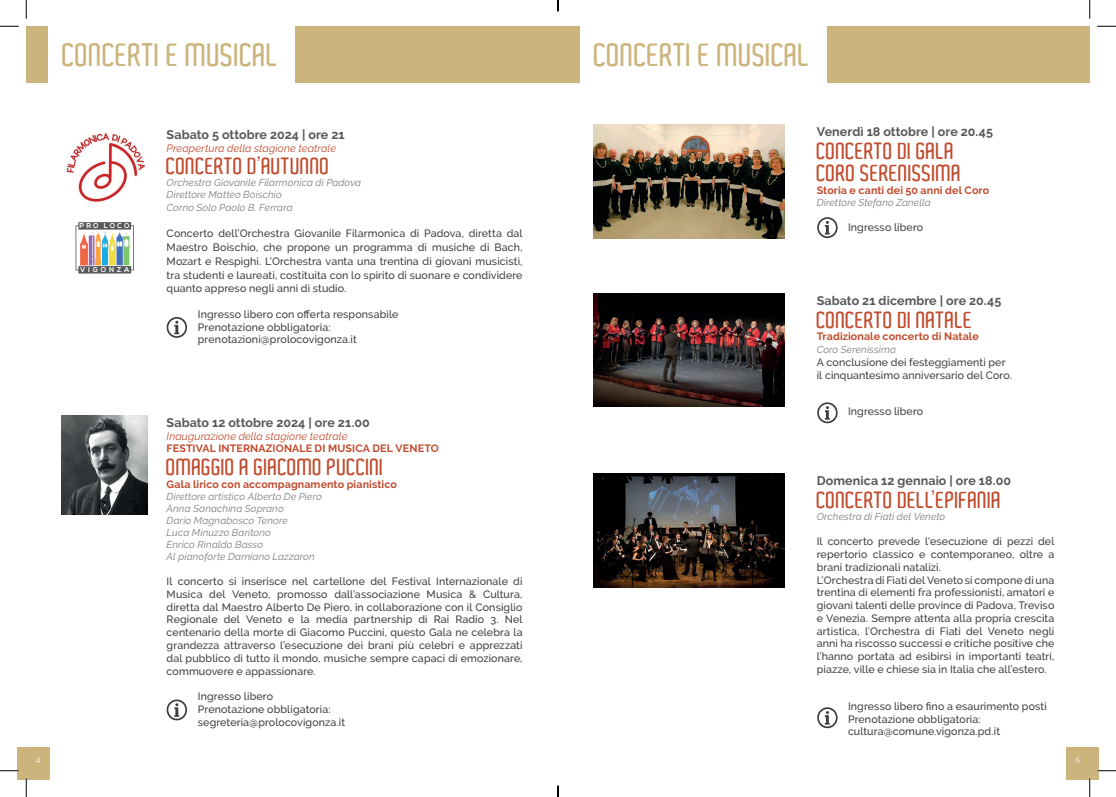
<style>
.page{position:relative;width:1116px;height:797px;background:#fff}
.page>*{position:absolute;margin:0;border:0;box-sizing:border-box;transform-origin:0 0}
.t1{font:600 31.25px "Aldo";letter-spacing:-.005em;color:#ccb57d}
.t2{font:600 22.5px "Aldo";color:#c14b2d}
.t3{font:700 12.5px "Raleway";letter-spacing:.005em;color:#57585a}
.t4{font:500 10.62px/12.8px "Raleway";letter-spacing:.01em;color:#3e3e3f;text-align:justify}
.t5{font:700 10.62px "Raleway";letter-spacing:.01em;color:#c14b2d}
.t6{font:italic 10.62px "Raleway";letter-spacing:.01em;color:#c14b2d}
.t7{font:italic 10px "Raleway";letter-spacing:.015em;color:#7a7c7f}
.t8{font:7.62px "Raleway";color:#fff}
.t9{font:700 7px "Nexa";letter-spacing:.405em;color:#fff}
</style>
<div class="page">
<div style="left:1065px;top:746px;width:33px;height:33px;background:#ccb57d"></div>
<div style="left:17px;top:746px;width:33px;height:33px;background:#ccb57d"></div>
<div style="left:296px;top:26px;width:262px;height:57px;background:#ccb57d"></div>
<div style="left:827px;top:26px;width:262px;height:57px;background:#ccb57d"></div>
<div style="left:26px;top:26px;width:22px;height:57px;background:#ccb57d"></div>
<div style="left:558px;top:26px;width:21px;height:57px;background:#ccb57d"></div>
<svg style="left:167px;top:317px;width:20px;height:21px"></svg>
<svg style="left:817px;top:217px;width:20px;height:21px"></svg>
<svg style="left:817px;top:402px;width:20px;height:21px"></svg>
<svg style="left:817px;top:707px;width:20px;height:21px"></svg>
<svg style="left:167px;top:699px;width:20px;height:21px"></svg>
<img style="left:66px;top:133px;width:79px;height:69px">
<img style="left:62px;top:415px;width:86px;height:99px">
<img style="left:593px;top:125px;width:192px;height:113px">
<img style="left:593px;top:293px;width:192px;height:114px">
<img style="left:593px;top:473px;width:192px;height:114px">
<div style="left:78px;top:266px;width:53px;height:7px;background:#57585a"></div>
<div style="left:78px;top:222px;width:53px;height:8px;background:#57585a"></div>
<svg style="left:75px;top:225px;width:59px;height:45px"></svg>
<svg style="left:0;top:25px;width:19px;height:2px"></svg>
<svg style="left:1097px;top:25px;width:18px;height:2px"></svg>
<svg style="left:0;top:770px;width:19px;height:1px"></svg>
<svg style="left:1097px;top:770px;width:18px;height:1px"></svg>
<svg style="left:25px;top:0;width:2px;height:19px"></svg>
<svg style="left:25px;top:778px;width:2px;height:19px"></svg>
<svg style="left:1089px;top:0;width:1px;height:19px"></svg>
<svg style="left:1088px;top:778px;width:2px;height:19px"></svg>
<svg style="left:557px;top:0;width:2px;height:11px"></svg>
<svg style="left:557px;top:785px;width:2px;height:12px"></svg>
<p class="t1" style="left:62px;top:37px;width:218px">CONCERTI E MUSICAL</p>
<p class="t1" style="left:594px;top:37px;width:218px">CONCERTI E MUSICAL</p>
<p class="t9" style="left:80px;top:222px;width:52px">PRO LOCO</p>
<p class="t9" style="left:80px;top:266px;width:51px">VIGONZA</p>
<p class="t3" style="left:167px;top:127px;width:180px">Sabato 5 ottobre 2024 | ore 21</p>
<p class="t6" style="left:167px;top:142px;width:171px">Preapertura della stagione teatrale</p>
<p class="t2" style="left:167px;top:153px;width:165px">CONCERTO D’AUTUNNO</p>
<p class="t7" style="left:167px;top:177px;width:196px">Orchestra Giovanile Filarmonica di Padova</p>
<p class="t7" style="left:167px;top:189px;width:117px">Direttore Matteo Boischio</p>
<p class="t7" style="left:167px;top:201px;width:128px">Corno Solo Paolo B. Ferrara</p>
<p class="t4" style="left:167px;top:227px;width:357px;line-height:13.8px">Concerto dell’Orchestra Giovanile Filarmonica di Padova, diretta dal Maestro Boischio, che propone un programma di musiche di Bach, Mozart e Respighi. L’Orchestra vanta una trentina di giovani musicisti, tra studenti e laureati, costituita con lo spirito di suonare e condividere quanto appreso negli anni di studio.</p>
<p class="t4" style="left:198px;top:308px;width:202px">Ingresso libero con offerta responsabile</p>
<p class="t4" style="left:198px;top:320px;width:134px">Prenotazione obbligatoria:</p>
<p class="t4" style="left:198px;top:333px;width:160px">prenotazioni@prolocovigonza.it</p>
<p class="t3" style="left:167px;top:415px;width:205px">Sabato 12 ottobre 2024 | ore 21.00</p>
<p class="t6" style="left:167px;top:429px;width:182px">Inaugurazione della stagione teatrale</p>
<p class="t5" style="left:167px;top:442px;width:274px">FESTIVAL INTERNAZIONALE DI MUSICA DEL VENETO</p>
<p class="t2" style="left:167px;top:454px;width:219px">OMAGGIO A GIACOMO PUCCINI</p>
<p class="t5" style="left:167px;top:478px;width:232px">Gala lirico con accompagnamento pianistico</p>
<p class="t7" style="left:167px;top:490px;width:157px">Direttore artistico Alberto De Piero</p>
<p class="t7" style="left:167px;top:502px;width:119px">Anna Sanachina Soprano</p>
<p class="t7" style="left:167px;top:514px;width:123px">Dario Magnabosco Tenore</p>
<p class="t7" style="left:167px;top:526px;width:106px">Luca Minuzzo Baritono</p>
<p class="t7" style="left:167px;top:538px;width:98px">Enrico Rinaldo Basso</p>
<p class="t7" style="left:167px;top:550px;width:149px">Al pianoforte Damiano Lazzaron</p>
<p class="t4" style="left:167px;top:575px;width:357px">Il concerto si inserisce nel cartellone del Festival Internazionale di Musica del Veneto, promosso dall’associazione Musica &amp; Cultura, diretta dal Maestro Alberto De Piero, in collaborazione con il Consiglio Regionale del Veneto e la media partnership di Rai Radio 3. Nel centenario della morte di Giacomo Puccini, questo Gala ne celebra la grandezza attraverso l’esecuzione dei brani più celebri e apprezzati dal pubblico di tutto il mondo, musiche sempre capaci di emozionare, commuovere e appassionare.</p>
<p class="t4" style="left:198px;top:690px;width:77px">Ingresso libero</p>
<p class="t4" style="left:198px;top:702px;width:134px">Prenotazione obbligatoria:</p>
<p class="t4" style="left:198px;top:715px;width:149px">segreteria@prolocovigonza.it</p>
<p class="t3" style="left:816px;top:125px;width:178px">Venerdì 18 ottobre | ore 20.45</p>
<p class="t2" style="left:816px;top:138px;width:139px">CONCERTO DI GALA</p>
<p class="t2" style="left:816px;top:161px;width:146px">CORO SERENISSIMA</p>
<p class="t5" style="left:816px;top:184px;width:174px">Storia e canti dei 50 anni del Coro</p>
<p class="t7" style="left:816px;top:197px;width:115px">Direttore Stefano Zanella</p>
<p class="t4" style="left:848px;top:221px;width:77px">Ingresso libero</p>
<p class="t3" style="left:816px;top:293px;width:186px">Sabato 21 dicembre | ore 20.45</p>
<p class="t2" style="left:816px;top:307px;width:158px">CONCERTO DI NATALE</p>
<p class="t5" style="left:816px;top:330px;width:163px">Tradizionale concerto di Natale</p>
<p class="t7" style="left:816px;top:344px;width:81px">Coro Serenissima</p>
<p class="t4" style="left:816px;top:356px;width:190px">A conclusione dei festeggiamenti per</p>
<p class="t4" style="left:816px;top:368px;width:197px">il cinquantesimo anniversario del Coro.</p>
<p class="t4" style="left:848px;top:405px;width:77px">Ingresso libero</p>
<p class="t3" style="left:816px;top:474px;width:196px">Domenica 12 gennaio | ore 18.00</p>
<p class="t2" style="left:816px;top:487px;width:186px">CONCERTO DELL’EPIFANIA</p>
<p class="t7" style="left:816px;top:510px;width:130px">Orchestra di Fiati del Veneto</p>
<p class="t4" style="left:816px;top:535px;width:239px">Il concerto prevede l'esecuzione di pezzi del repertorio classico e contemporaneo, oltre a brani tradizionali natalizi.</p>
<p class="t4" style="left:816px;top:573px;width:239px">L’Orchestra di Fiati delVeneto si compone di una trentina di elementi fra professionisti, amatori e giovani talenti delle province di Padova, Treviso e Venezia. Sempre attenta alla propria crescita artistica, l’Orchestra di Fiati del Veneto negli anni ha riscosso successi e critiche positive che l’hanno portata ad esibirsi in importanti teatri, piazze, ville e chiese sia in Italia che all’estero.</p>
<p class="t4" style="left:848px;top:699px;width:200px">Ingresso libero fino a esaurimento posti</p>
<p class="t4" style="left:848px;top:712px;width:134px">Prenotazione obbligatoria:</p>
<p class="t4" style="left:848px;top:725px;width:153px">cultura@comune.vigonza.pd.it</p>
<p class="t8" style="left:36px;top:755px;width:6px">4</p>
<p class="t8" style="left:1075px;top:755px;width:6px">5</p>
</div>
